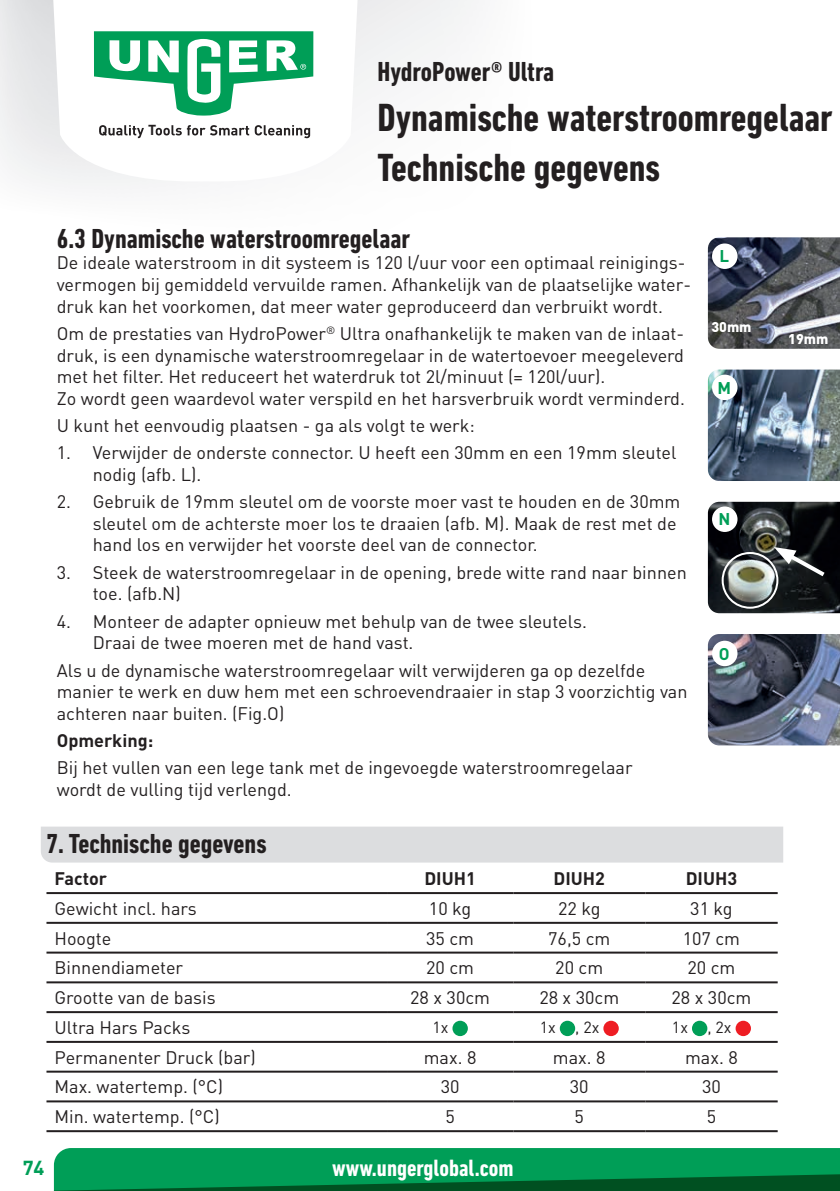
<style>
.page{position:relative;width:840px;height:1191px;background:#fff}
.page>*{position:absolute;margin:0;border:0;box-sizing:border-box;transform-origin:0 0}
.t1{font:700 condensed 40px/50px "DIN Next LT Pro";color:#231f20}
.t2{font:700 condensed 28px "DIN Next LT Pro";color:#231f20}
.t3{font:700 condensed 24px "DIN Next LT Pro";color:#fff}
.t4{font:700 20px "DIN Pro";color:#009e57}
.t5{font:18px/21.6px "DIN Pro";color:#231f20}
.t6{font:700 18px "DIN Pro";color:#231f20}
.t7{font:700 16.8px "DIN Pro";color:#009e57}
.t8{font:16px "DIN Pro";color:#231f20}
.t9{font:700 14.4px "DIN Pro";color:#231f20}
.t10{font:900 14px "DIN Pro";color:#fff}
</style>
<div class="page">
<svg style="left:52px;top:0;width:307px;height:181px"></svg>
<svg style="left:94px;top:31px;width:219px;height:85px"></svg>
<svg style="left:99px;top:125px;width:45px;height:13px"></svg>
<svg style="left:156px;top:125px;width:154px;height:13px"></svg>
<svg style="left:54px;top:1070px;width:785px;height:121px"></svg>
<div style="left:41px;top:826px;width:741px;height:36px;background:#dcdddf"></div>
<hr style="left:46px;top:892px;width:341px;height:2px;background:#231f20">
<hr style="left:387px;top:892px;width:126px;height:2px;background:#231f20">
<hr style="left:513px;top:892px;width:132px;height:2px;background:#231f20">
<hr style="left:645px;top:892px;width:132px;height:2px;background:#231f20">
<hr style="left:46px;top:921px;width:341px;height:2px;background:#231f20">
<hr style="left:387px;top:921px;width:126px;height:2px;background:#231f20">
<hr style="left:513px;top:921px;width:132px;height:2px;background:#231f20">
<hr style="left:645px;top:921px;width:132px;height:2px;background:#231f20">
<hr style="left:46px;top:951px;width:341px;height:2px;background:#231f20">
<hr style="left:387px;top:951px;width:126px;height:2px;background:#231f20">
<hr style="left:513px;top:951px;width:132px;height:2px;background:#231f20">
<hr style="left:645px;top:951px;width:132px;height:2px;background:#231f20">
<hr style="left:46px;top:981px;width:341px;height:2px;background:#231f20">
<hr style="left:387px;top:981px;width:126px;height:2px;background:#231f20">
<hr style="left:513px;top:981px;width:132px;height:2px;background:#231f20">
<hr style="left:645px;top:981px;width:132px;height:2px;background:#231f20">
<hr style="left:46px;top:1011px;width:341px;height:2px;background:#231f20">
<hr style="left:387px;top:1011px;width:126px;height:2px;background:#231f20">
<hr style="left:513px;top:1011px;width:132px;height:2px;background:#231f20">
<hr style="left:645px;top:1011px;width:132px;height:2px;background:#231f20">
<hr style="left:46px;top:1041px;width:341px;height:2px;background:#231f20">
<hr style="left:387px;top:1041px;width:126px;height:2px;background:#231f20">
<hr style="left:513px;top:1041px;width:132px;height:2px;background:#231f20">
<hr style="left:645px;top:1041px;width:132px;height:2px;background:#231f20">
<hr style="left:46px;top:1070px;width:341px;height:2px;background:#231f20">
<hr style="left:387px;top:1070px;width:126px;height:2px;background:#231f20">
<hr style="left:513px;top:1070px;width:132px;height:2px;background:#231f20">
<hr style="left:645px;top:1070px;width:132px;height:2px;background:#231f20">
<hr style="left:46px;top:1100px;width:341px;height:2px;background:#231f20">
<hr style="left:387px;top:1100px;width:126px;height:2px;background:#231f20">
<hr style="left:513px;top:1100px;width:132px;height:2px;background:#231f20">
<hr style="left:645px;top:1100px;width:132px;height:2px;background:#231f20">
<hr style="left:46px;top:1130px;width:341px;height:2px;background:#231f20">
<hr style="left:387px;top:1130px;width:126px;height:2px;background:#231f20">
<hr style="left:513px;top:1130px;width:132px;height:2px;background:#231f20">
<hr style="left:645px;top:1130px;width:132px;height:2px;background:#231f20">
<div style="left:452px;top:1020px;width:15px;height:16px;background:#009e57;border-radius:50%"></div>
<div style="left:559px;top:1020px;width:16px;height:16px;background:#009e57;border-radius:50%"></div>
<div style="left:603px;top:1020px;width:15px;height:16px;background:#ee1d23;border-radius:50%"></div>
<div style="left:691px;top:1020px;width:16px;height:16px;background:#009e57;border-radius:50%"></div>
<div style="left:735px;top:1020px;width:15px;height:16px;background:#ee1d23;border-radius:50%"></div>
<img style="left:707px;top:502px;width:132px;height:111px">
<div style="left:711px;top:506px;width:26px;height:26px;background:#fff;border-radius:50%"></div>
<svg style="left:773px;top:547px;width:55px;height:33px;background:#404244"></svg>
<img style="left:722px;top:555px;width:55px;height:51px">
<div style="left:721px;top:552px;width:57px;height:56px;border:2px solid #fff;border-radius:50%"></div>
<img style="left:707px;top:634px;width:132px;height:111px">
<div style="left:711px;top:640px;width:26px;height:26px;background:#fff;border-radius:50%"></div>
<img style="left:707px;top:369px;width:132px;height:112px">
<div style="left:711px;top:375px;width:26px;height:25px;background:#fff;border-radius:50%"></div>
<img style="left:707px;top:237px;width:132px;height:112px">
<div style="left:711px;top:243px;width:26px;height:26px;background:#fff;border-radius:50%"></div>
<p class="t9" style="left:148px;top:120px;width:10px">T</p>
<h2 class="t2" style="left:377px;top:55px;width:178px">HydroPower® Ultra</h2>
<h1 class="t1" style="left:377px;top:92px;width:456px">Dynamische waterstroomregelaar<br>Technische gegevens</h1>
<h2 class="t2" style="left:57px;top:222px;width:355px">6.3 Dynamische waterstroomregelaar</h2>
<p class="t5" style="left:57px;top:251px;width:635px">De ideale waterstroom in dit systeem is 120 l/uur voor een optimaal reinigings&shy;vermogen bij gemiddeld vervuilde ramen. Afhankelijk van de plaatselijke water&shy;druk kan het voorkomen, dat meer water geproduceerd dan verbruikt wordt.</p>
<p class="t5" style="left:57px;top:322px;width:629px">Om de prestaties van HydroPower<sup>®</sup> Ultra onafhankelijk te maken van de inlaat&shy;druk, is een dynamische waterstroomregelaar in de watertoevoer meegeleverd met het filter. Het reduceert het waterdruk tot 2l/minuut (= 120l/uur).<br>Zo wordt geen waardevol water verspild en het harsverbruik wordt verminderd.</p>
<p class="t5" style="left:57px;top:414px;width:419px">U kunt het eenvoudig plaatsen - ga als volgt te werk:</p>
<p class="t5" style="left:93px;top:441px;width:585px;text-indent:-36px">1. Verwijder de onderste connector. U heeft een 30mm en een 19mm sleutel nodig (afb. L).</p>
<p class="t5" style="left:93px;top:490px;width:588px;text-indent:-36px">2. Gebruik de 19mm sleutel om de voorste moer vast te houden en de 30mm sleutel om de achterste moer los te draaien (afb. M). Maak de rest met de hand los en verwijder het voorste deel van de connector.</p>
<p class="t5" style="left:93px;top:560px;width:595px;text-indent:-36px">3. Steek de waterstroomregelaar in de opening, brede witte rand naar binnen toe. (afb.N)</p>
<p class="t5" style="left:93px;top:609px;width:495px;text-indent:-36px">4. Monteer de adapter opnieuw met behulp van de twee sleutels.<br>Draai de twee moeren met de hand vast.</p>
<p class="t5" style="left:57px;top:658px;width:632px">Als u de dynamische waterstroomregelaar wilt verwijderen ga op dezelfde manier te werk en duw hem met een schroevendraaier in stap 3 voorzichtig van achteren naar buiten. (Fig.O)</p>
<p class="t6" style="left:57px;top:728px;width:98px">Opmerking:</p>
<p class="t5" style="left:57px;top:756px;width:577px">Bij het vullen van een lege tank met de ingevoegde waterstroomregelaar wordt de vulling tijd verlengd.</p>
<h2 class="t2" style="left:46px;top:828px;width:221px">7. Technische gegevens</h2>
<p class="t7" style="left:719px;top:245px;width:11px">L</p>
<p class="t10" style="left:711px;top:317px;width:42px">30mm</p>
<p class="t7" style="left:717px;top:376px;width:15px">M</p>
<p class="t7" style="left:718px;top:508px;width:13px">N</p>
<p class="t7" style="left:718px;top:642px;width:12px">O</p>
<p class="t6" style="left:54px;top:866px;width:54px">Factor</p>
<p class="t6" style="left:424px;top:866px;width:53px">DIUH1</p>
<p class="t6" style="left:553px;top:866px;width:53px">DIUH2</p>
<p class="t6" style="left:685px;top:866px;width:53px">DIUH3</p>
<p class="t5" style="left:54px;top:896px;width:144px">Gewicht incl. hars</p>
<p class="t5" style="left:428px;top:896px;width:44px">10 kg</p>
<p class="t5" style="left:557px;top:896px;width:44px">22 kg</p>
<p class="t5" style="left:690px;top:896px;width:44px">31 kg</p>
<p class="t5" style="left:54px;top:926px;width:58px">Hoogte</p>
<p class="t5" style="left:426px;top:926px;width:49px">35 cm</p>
<p class="t5" style="left:548px;top:926px;width:64px">76,5 cm</p>
<p class="t5" style="left:682px;top:926px;width:59px">107 cm</p>
<p class="t5" style="left:54px;top:956px;width:130px">Binnendiameter</p>
<p class="t5" style="left:426px;top:956px;width:49px">20 cm</p>
<p class="t5" style="left:555px;top:956px;width:49px">20 cm</p>
<p class="t5" style="left:687px;top:956px;width:49px">20 cm</p>
<p class="t5" style="left:54px;top:986px;width:163px">Grootte van de basis</p>
<p class="t5" style="left:410px;top:986px;width:81px">28 x 30cm</p>
<p class="t5" style="left:539px;top:986px;width:81px">28 x 30cm</p>
<p class="t5" style="left:671px;top:986px;width:81px">28 x 30cm</p>
<p class="t5" style="left:54px;top:1015px;width:137px">Ultra Hars Packs</p>
<p class="t8" style="left:432px;top:1016px;width:17px">1x</p>
<p class="t8" style="left:539px;top:1016px;width:61px">1x , 2x</p>
<p class="t8" style="left:671px;top:1016px;width:61px">1x , 2x</p>
<p class="t5" style="left:54px;top:1045px;width:203px">Permanenter Druck (bar)</p>
<p class="t5" style="left:423px;top:1045px;width:54px">max. 8</p>
<p class="t5" style="left:552px;top:1045px;width:54px">max. 8</p>
<p class="t5" style="left:684px;top:1045px;width:54px">max. 8</p>
<p class="t5" style="left:54px;top:1075px;width:170px">Max. watertemp. (°C)</p>
<p class="t5" style="left:440px;top:1075px;width:20px">30</p>
<p class="t5" style="left:569px;top:1075px;width:20px">30</p>
<p class="t5" style="left:701px;top:1075px;width:20px">30</p>
<p class="t5" style="left:54px;top:1105px;width:167px">Min. watertemp. (°C)</p>
<p class="t5" style="left:445px;top:1105px;width:11px">5</p>
<p class="t5" style="left:574px;top:1105px;width:11px">5</p>
<p class="t5" style="left:706px;top:1105px;width:11px">5</p>
<p class="t4" style="left:23px;top:1154px;width:23px">74</p>
<h3 class="t3" style="left:332px;top:1154px;width:183px">www.ungerglobal.com</h3>
<p class="t10" style="left:787px;top:330px;width:42px">19mm</p>
</div>
